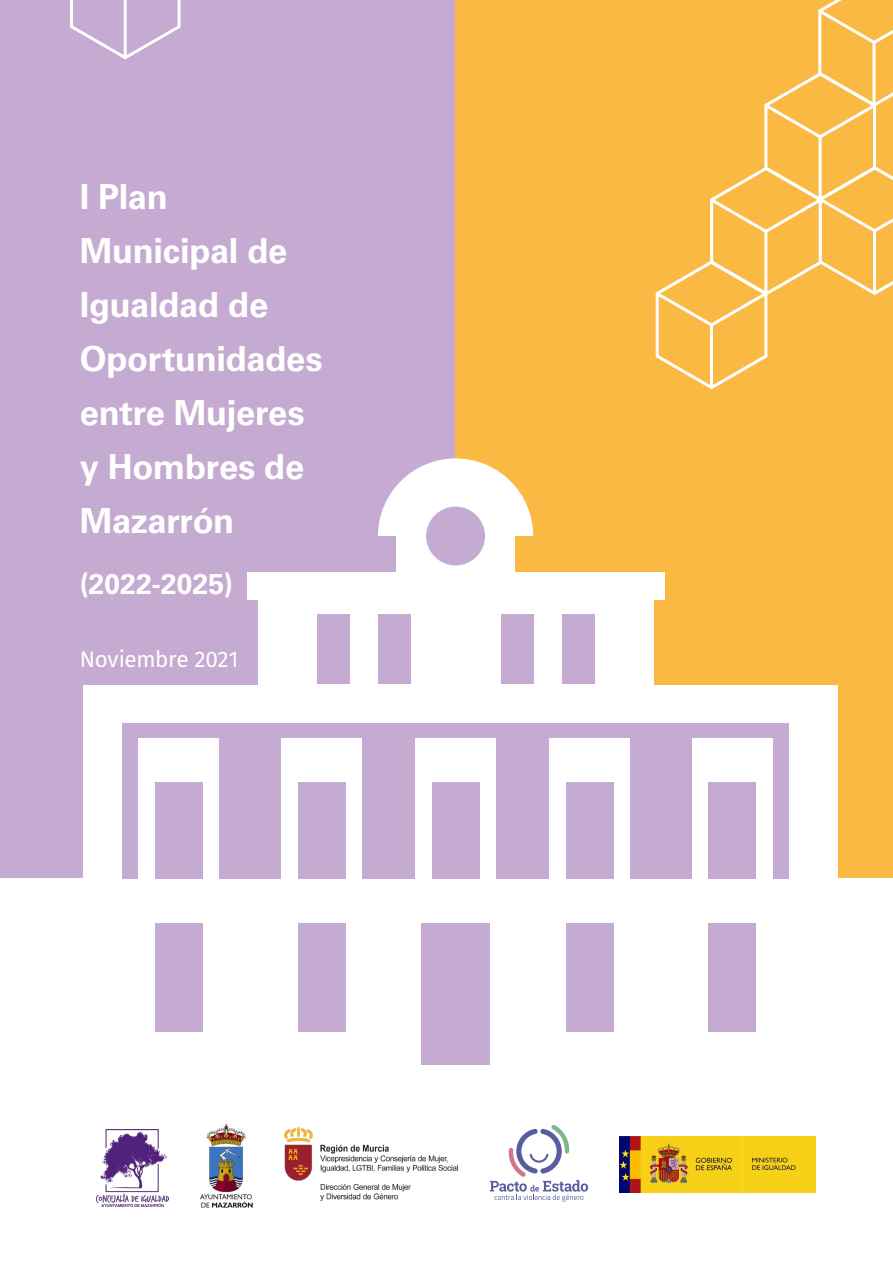
<style>
.page{position:relative;width:893px;height:1263px;background:#c5aad1}
.page>*{position:absolute;margin:0;border:0;box-sizing:border-box;transform-origin:0 0}
.t1{font:700 34.5px/54px "Univers LT Std";letter-spacing:-.01em;color:#fff}
.t2{font:700 28.5px "Univers LT Std";color:#fff}
.t3{font:22.5px "Fira Sans";letter-spacing:-.01em;color:#fff}
</style>
<div class="page">
<div style="left:455px;top:0;width:438px;height:883px;background:#fab943"></div>
<div style="left:0;top:879px;width:893px;height:384px;background:#fff"></div>
<div style="left:83px;top:685px;width:755px;height:194px;background:#fff"></div>
<div style="left:258px;top:572px;width:395px;height:113px;background:#fff"></div>
<div style="left:396px;top:492px;width:119px;height:88px;background:#fff"></div>
<div style="left:422px;top:923px;width:68px;height:141px;background:#c5aad1"></div>
<div style="left:122px;top:723px;width:667px;height:156px;background:#c5aad1"></div>
<div style="left:415px;top:738px;width:81px;height:141px;background:#fff"></div>
<div style="left:549px;top:738px;width:81px;height:141px;background:#fff"></div>
<div style="left:692px;top:738px;width:80px;height:141px;background:#fff"></div>
<div style="left:139px;top:738px;width:80px;height:141px;background:#fff"></div>
<div style="left:281px;top:738px;width:81px;height:141px;background:#fff"></div>
<div style="left:298px;top:923px;width:47px;height:109px;background:#c5aad1"></div>
<div style="left:155px;top:923px;width:47px;height:109px;background:#c5aad1"></div>
<div style="left:155px;top:782px;width:47px;height:97px;background:#c5aad1"></div>
<div style="left:298px;top:782px;width:47px;height:97px;background:#c5aad1"></div>
<div style="left:432px;top:782px;width:47px;height:97px;background:#c5aad1"></div>
<div style="left:566px;top:782px;width:47px;height:97px;background:#c5aad1"></div>
<div style="left:709px;top:782px;width:47px;height:97px;background:#c5aad1"></div>
<div style="left:709px;top:923px;width:47px;height:109px;background:#c5aad1"></div>
<div style="left:566px;top:923px;width:47px;height:109px;background:#c5aad1"></div>
<div style="left:501px;top:615px;width:32px;height:69px;background:#c5aad1"></div>
<div style="left:562px;top:615px;width:32px;height:69px;background:#c5aad1"></div>
<div style="left:317px;top:615px;width:32px;height:69px;background:#c5aad1"></div>
<div style="left:378px;top:615px;width:32px;height:69px;background:#c5aad1"></div>
<svg style="left:378px;top:458px;width:155px;height:78px"></svg>
<div style="left:426px;top:507px;width:59px;height:58px;background:#c5aad1;border-radius:50%"></div>
<div style="left:247px;top:572px;width:417px;height:28px;background:#fff"></div>
<svg style="left:70px;top:0;width:111px;height:59px"></svg>
<img style="left:285px;top:1127px;width:173px;height:74px">
<svg style="left:490px;top:1125px;width:98px;height:77px"></svg>
<img style="left:619px;top:1136px;width:196px;height:56px">
<img style="left:200px;top:1123px;width:53px;height:85px">
<img style="left:96px;top:1129px;width:73px;height:77px">
<svg style="left:656px;top:0;width:237px;height:389px"></svg>
<p class="t1" style="left:80px;top:170px;width:244px">I Plan<br>Municipal de<br>Igualdad de<br>Oportunidades entre Mujeres y Hombres de<br>Mazarrón</p>
<p class="t2" style="left:80px;top:567px;width:155px">(2022-2025)</p>
<p class="t3" style="left:80px;top:642px;width:160px">Noviembre 2021</p>
</div>
